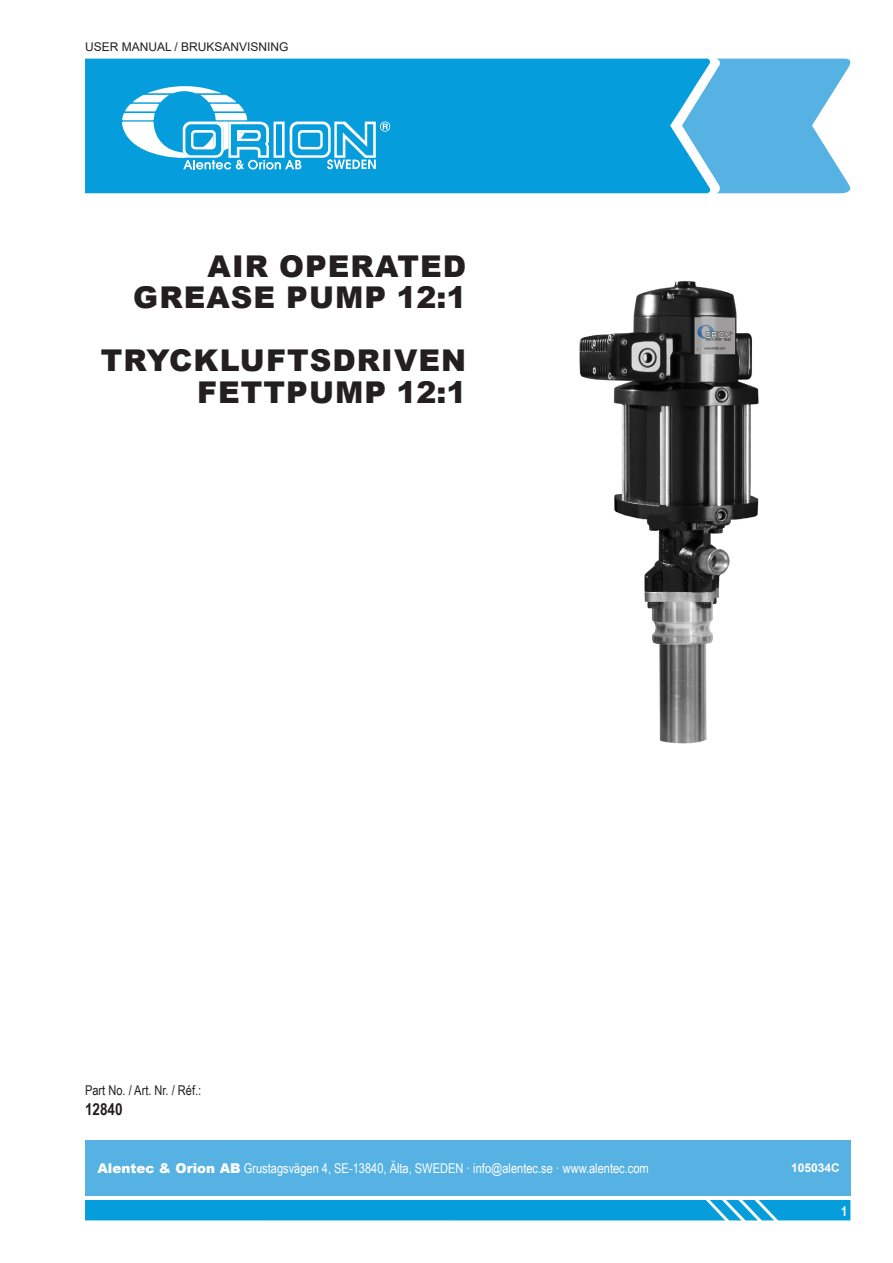
<style>
.page{position:relative;width:893px;height:1263px;background:#fff}
.page>*{position:absolute;margin:0;border:0;box-sizing:border-box;transform-origin:0 0}
.Portada_títulos_en_i{font:900 30px "Arial";letter-spacing:.035em;color:#231f20}
.t1{font:700 16.5px "Arial Narrow";color:#231f20}
.t2{font:13.5px "Arial Narrow";color:#fff}
.t3{font:13.5px "Arial Narrow";color:#231f20}
.t4{font:700 13.5px "Arial Narrow";color:#fff}
.Portada_manual_insta{font:12px "Arial";color:#231f20}
.t5{font:700 12px "Arial";color:#fff}
.s1{font-family:"Arial";font-weight:900}
</style>
<div class="page">
<div style="left:85px;top:59px;width:597px;height:134px;background:#069ddc"></div>
<svg style="left:682px;top:58px;width:169px;height:135px"></svg>
<svg style="left:122px;top:86px;width:268px;height:84px"></svg>
<div style="left:85px;top:1200px;width:765px;height:20px;background:#069ddc"></div>
<div style="left:85px;top:1140px;width:765px;height:56px;background:#57b2e4"></div>
<img style="left:579px;top:281px;width:180px;height:463px">
<p class="Portada_manual_insta" style="left:85px;top:39px;width:205px">USER MANUAL / BRUKSANVISNING</p>
<p class="Portada_títulos_en_i" style="left:208px;top:244px;width:260px">AIR OPERATED</p>
<p class="Portada_títulos_en_i" style="left:133px;top:276px;width:335px">GREASE PUMP 12:1</p>
<p class="Portada_títulos_en_i" style="left:101px;top:339px;width:367px">TRYCKLUFTSDRIVEN</p>
<p class="Portada_títulos_en_i" style="left:197px;top:370px;width:271px">FETTPUMP 12:1</p>
<p class="t3" style="left:85px;top:1080px;width:118px">Part No. / Art. Nr. / Réf.:</p>
<p class="t1" style="left:85px;top:1097px;width:39px">12840</p>
<p class="t2" style="left:97px;top:1159px;width:553px"><span class="s1">Alentec &amp; Orion AB</span> Grustagsvägen 4, SE-13840, Älta, SWEDEN · info@alentec.se · www.alentec.com</p>
<p class="t5" style="left:791px;top:1159px;width:50px">105034C</p>
<p class="t4" style="left:841px;top:1200px;width:8px">1</p>
</div>
